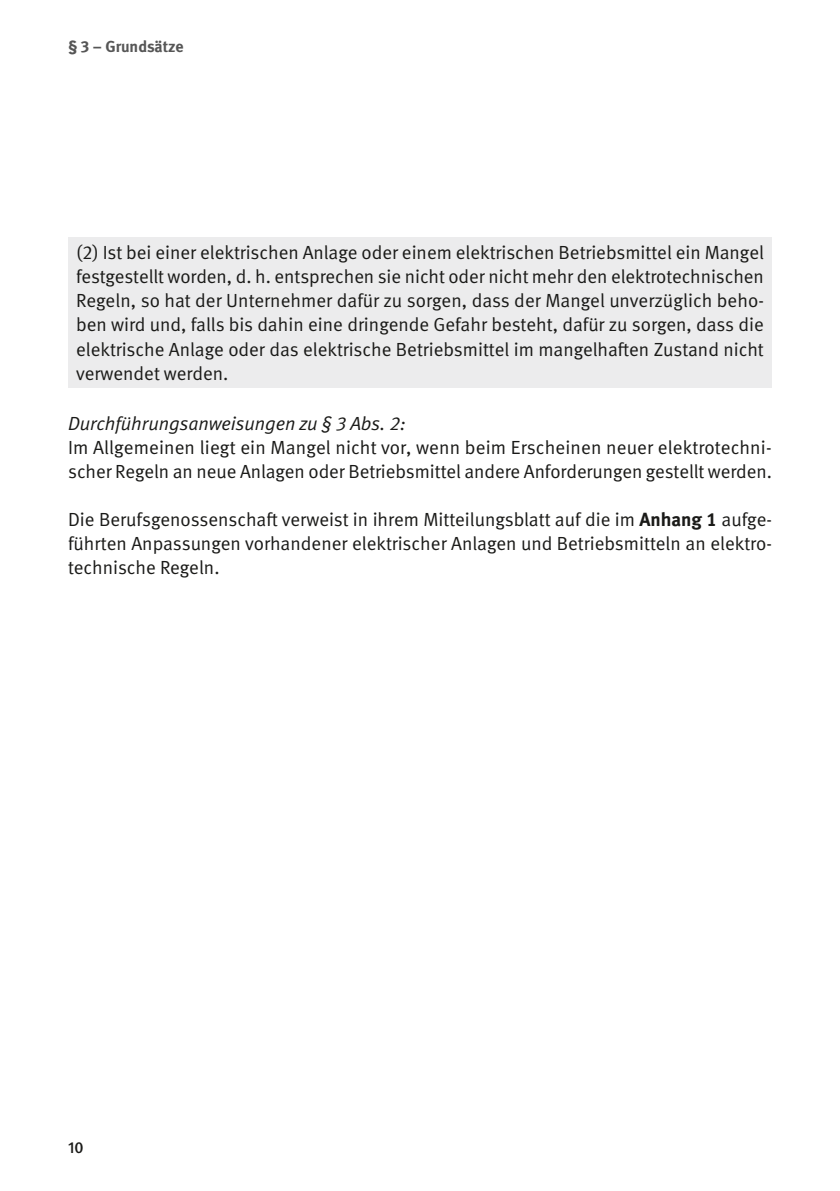
<style>
.page{position:relative;width:840px;height:1191px;background:#fff}
.page>*{position:absolute;margin:0;border:0;box-sizing:border-box;transform-origin:0 0}
.t1{font:19px/24px "DGUV Meta";color:#1a1a18;text-align:justify}
.t2{font:italic 19px "DGUV Meta";color:#1a1a18}
.t3{font:700 16px "DGUV Meta";color:#565656}
.t4{font:500 16px "DGUV Meta";color:#1a1a18}
.s1{font-weight:700}
</style>
<div class="page">
<div style="left:68px;top:237px;width:703px;height:150px;background:#ececed"></div>
<p class="t3" style="left:68px;top:37px;width:117px">§ 3 – Grundsätze</p>
<p class="t1" style="left:76px;top:241px;width:689px">(2) Ist bei einer elektrischen Anlage oder einem elektrischen Betriebsmittel ein Mangel festgestellt worden, d. h. entsprechen sie nicht oder nicht mehr den elektrotechnischen Regeln, so hat der Unternehmer dafür zu sorgen, dass der Mangel unverzüglich beho&shy;ben wird und, falls bis dahin eine dringende Gefahr besteht, dafür zu sorgen, dass die elektrische Anlage oder das elektrische Betriebsmittel im mangelhaften Zustand nicht verwendet werden.</p>
<p class="t2" style="left:68px;top:412px;width:339px">Durchführungsanweisungen zu § 3 Abs. 2:</p>
<p class="t1" style="left:68px;top:435px;width:705px">Im Allgemeinen liegt ein Mangel nicht vor, wenn beim Erscheinen neuer elektrotechni&shy;scher Regeln an neue Anlagen oder Betriebsmittel andere Anforderungen gestellt werden.</p>
<p class="t1" style="left:68px;top:508px;width:705px">Die Berufsgenossenschaft verweist in ihrem Mitteilungsblatt auf die im <span class="s1">Anhang 1</span> aufge&shy;führten Anpassungen vorhandener elektrischer Anlagen und Betriebsmitteln an elektro&shy;technische Regeln.</p>
<p class="t4" style="left:68px;top:1137px;width:17px">10</p>
</div>
